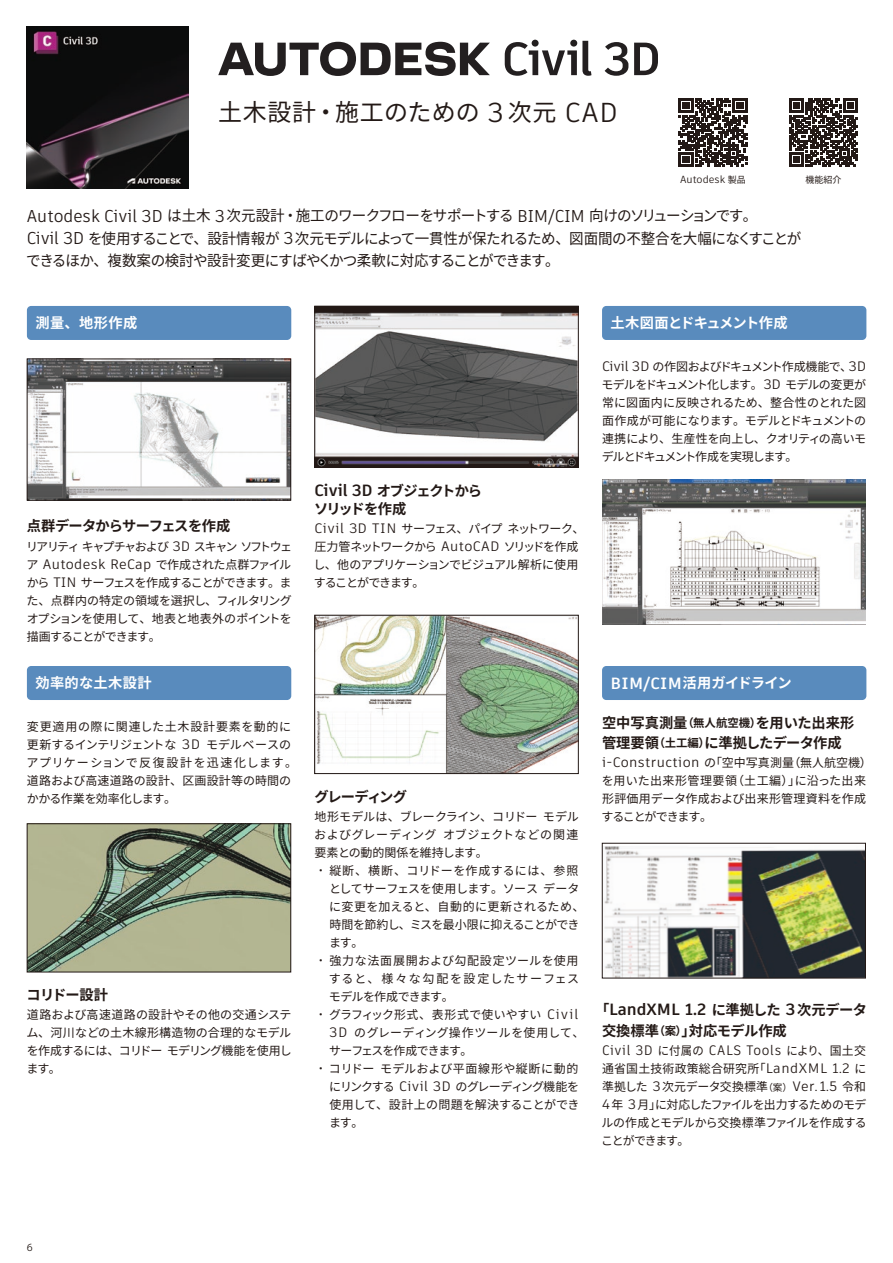
<style>
.page{position:relative;width:893px;height:1263px;background:#fff}
.page>*{position:absolute;margin:0;border:0;box-sizing:border-box;transform-origin:0 0}
.Subhead__Level_2{font:24px "Noto Sans JP";letter-spacing:.025em;color:#231916}
.Body_Text{font:15px/22.5px "Noto Sans JP";letter-spacing:-.045em;color:#231916}
.Text_Heading{font:700 14.25px/21px "Noto Sans JP";letter-spacing:-.045em;color:#231916}
.Text_Heading-2{font:700 14.25px/19.5px "Noto Sans JP";color:#231916}
.Text_Heading-3{font:700 14.25px/18px "Noto Sans JP";letter-spacing:-.075em;color:#231916}
.Heading{font:700 14.25px "Noto Sans JP";letter-spacing:.015em;color:#fff}
.Heading-2{font:700 14.25px "Noto Sans JP";letter-spacing:-.04em;color:#fff}
.Heading-3{font:700 14.25px "Noto Sans JP";letter-spacing:-.035em;color:#fff}
.Text_Heading-4{font:700 14.25px "Noto Sans JP";letter-spacing:-.065em;color:#231916}
.Body_Text-G{font:13.65px "Artifakt Element";letter-spacing:.05em;color:#231916;scale:.95 1}
.Body_Text-G-2{font:12px/18px "Noto Sans JP";letter-spacing:-.01em;color:#231916;text-align:justify}
.Body_Text-G-3{font:12px/18px "Noto Sans JP";letter-spacing:.015em;color:#231916}
.Body_Text-G-4{font:12px/18px "Noto Sans JP";letter-spacing:-.07em;color:#231916}
.Body_Text-2{font:10.2px "Artifakt Element";color:#231916}
.Body_Text-3{font:9px "Noto Sans JP";color:#231916}
.s1{font-family:"Artifakt Element";font-size:27.3px}
.s2{font-family:"Noto Sans JP";font-size:9px}
.s3{font-family:"Artifakt Element";font-size:17.1px}
.s4{font-family:"Artifakt Element";font-size:13.65px}
.s5{font-family:"Artifakt Element";font-size:16.2px}
.s6{font-size:11.4px}
.s7{font-family:"Noto Sans JP";font-size:12px}
.s8{font-size:9.6px}
</style>
<div class="page">
<img style="left:27px;top:27px;width:161px;height:161px">
<div style="left:27px;top:306px;width:264px;height:34px;background:#598bbd;border-radius:4px"></div>
<img style="left:29px;top:361px;width:260px;height:137px">
<div style="left:27px;top:359px;width:264px;height:141px;border:1px solid #231916"></div>
<div style="left:27px;top:666px;width:264px;height:34px;background:#598bbd;border-radius:4px"></div>
<img style="left:29px;top:825px;width:260px;height:145px">
<div style="left:27px;top:823px;width:264px;height:149px;border:1px solid #231916"></div>
<img style="left:316px;top:308px;width:261px;height:157px">
<div style="left:314px;top:306px;width:265px;height:161px;border:1px solid #231916"></div>
<img style="left:316px;top:617px;width:261px;height:155px">
<div style="left:314px;top:615px;width:265px;height:159px;border:1px solid #231916"></div>
<div style="left:602px;top:306px;width:264px;height:34px;background:#598bbd;border-radius:4px"></div>
<img style="left:602px;top:480px;width:264px;height:144px">
<div style="left:602px;top:666px;width:264px;height:34px;background:#598bbd;border-radius:4px"></div>
<img style="left:604px;top:846px;width:260px;height:130px">
<div style="left:602px;top:843px;width:264px;height:135px;border:1px solid #231916"></div>
<svg style="left:789px;top:98px;width:69px;height:69px"></svg>
<svg style="left:679px;top:98px;width:68px;height:69px"></svg>
<svg style="left:505px;top:40px;width:86px;height:36px"></svg>
<svg style="left:605px;top:42px;width:23px;height:34px"></svg>
<svg style="left:634px;top:43px;width:24px;height:32px"></svg>
<svg style="left:218px;top:42px;width:272px;height:34px"></svg>
<p class="Subhead__Level_2" style="left:218px;top:99px;width:401px">土木設計・施工のための <span class="s1">3</span> 次元 <span class="s1">CAD</span></p>
<p class="Body_Text-2" style="left:680px;top:173px;width:67px">Autodesk <span class="s2">製品</span></p>
<p class="Body_Text-3" style="left:805px;top:175px;width:37px">機能紹介</p>
<p class="Body_Text" style="left:26px;top:205px;width:777px"><span class="s3">Autodesk Civil 3D</span> は土木 <span class="s3">3</span> 次元設計・施工のワークフローをサポートする <span class="s3">BIM/CIM</span> 向けのソリューションです。<br><span class="s3">Civil 3D</span> を使用することで、設計情報が <span class="s3">3</span> 次元モデルによって一貫性が保たれるため、図面間の不整合を大幅になくすことができるほか、複数案の検討や設計変更にすばやくかつ柔軟に対応することができます。</p>
<p class="Heading" style="left:35px;top:315px;width:103px">測量、地形作成</p>
<p class="Text_Heading" style="left:27px;top:516px;width:205px">点群データからサーフェスを作成</p>
<p class="Body_Text-G-2" style="left:26px;top:537px;width:267px">リアリティキャプチャおよび <span class="s4">3D</span> スキャンソフトウェア <span class="s4">Autodesk ReCap</span> で作成された点群ファイルから <span class="s4">TIN</span> サーフェスを作成することができます。また、点群内の特定の領域を選択し、フィルタリングオプションを使用して、地表と地表外のポイントを描画することができます。</p>
<p class="Heading" style="left:35px;top:675px;width:118px">効率的な土木設計</p>
<p class="Body_Text-G-3" style="left:26px;top:717px;width:272px">変更適用の際に関連した土木設計要素を動的に更新するインテリジェントな <span class="s4">3D</span> モデルベースのアプリケーションで反復設計を迅速化します。道路および高速道路の設計、区画設計等の時間のかかる作業を効率化します。</p>
<p class="Text_Heading" style="left:27px;top:985px;width:83px">コリドー設計</p>
<p class="Body_Text-G-2" style="left:27px;top:1005px;width:267px">道路および高速道路の設計やその他の交通システム、河川などの土木線形構造物の合理的なモデルを作成するには、コリドーモデリング機能を使用します。</p>
<p class="Text_Heading-3" style="left:314px;top:482px;width:170px"><span class="s5">Civil 3D</span> オブジェクトからソリッドを作成</p>
<p class="Body_Text-G-4" style="left:314px;top:519px;width:272px"><span class="s4">Civil 3D TIN</span> サーフェス、パイプネットワーク、圧力管ネットワークから <span class="s4">AutoCAD</span> ソリッドを作成し、他のアプリケーションでビジュアル解析に使用することができます。</p>
<p class="Text_Heading-4" style="left:314px;top:789px;width:94px">グレーディング</p>
<p class="Body_Text-G-2" style="left:314px;top:807px;width:266px">地形モデルは、ブレークライン、コリドーモデルおよびグレーディングオブジェクトなどの関連要素との動的関係を維持します。</p>
<p class="Body_Text-G-2" style="left:329px;top:861px;width:257px;text-align:left;text-indent:-10px"><span class="s4">•</span> 縦断、横断、コリドーを作成するには、参照としてサーフェスを使用します。ソースデータに変更を加えると、自動的に更新されるため、時間を節約し、ミスを最小限に抑えることができます。</p>
<p class="Body_Text-G-2" style="left:329px;top:951px;width:252px;text-indent:-10px"><span class="s4">•</span> 強力な法面展開および勾配設定ツールを使用すると、様々な勾配を設定したサーフェスモデルを作成できます。</p>
<p class="Body_Text-G-2" style="left:329px;top:1005px;width:257px;text-align:left;text-indent:-10px"><span class="s4">•</span> グラフィック形式、表形式で使いやすい <span class="s4">Civil<br>3D</span> のグレーディング操作ツールを使用して、サーフェスを作成できます。</p>
<p class="Body_Text-G-2" style="left:329px;top:1059px;width:252px;text-indent:-10px"><span class="s4">•</span> コリドーモデルおよび平面線形や縦断に動的にリンクする <span class="s4">Civil 3D</span> のグレーディング機能を使用して、設計上の問題を解決することができます。</p>
<p class="Heading-3" style="left:611px;top:315px;width:179px">土木図面とドキュメント作成</p>
<p class="Body_Text-G-2" style="left:602px;top:357px;width:266px"><span class="s4">Civil 3D</span> の作図およびドキュメント作成機能で、<span class="s4">3D</span>モデルをドキュメント化します。 <span class="s4">3D</span> モデルの変更が常に図面内に反映されるため、整合性のとれた図面作成が可能になります。モデルとドキュメントの連携により、生産性を向上し、クオリティの高いモデルとドキュメント作成を実現します。</p>
<p class="Heading-2" style="left:611px;top:675px;width:183px"><span class="s5">BIM/CIM</span>活用ガイドライン</p>
<p class="Text_Heading-2" style="left:602px;top:714px;width:254px">空中写真測量<span class="s6">（無人航空機）</span>を用いた出来形管理要領<span class="s6">（土工編）</span>に準拠したデータ作成</p>
<p class="Body_Text-G-2" style="left:601px;top:753px;width:272px;text-align:left"><span class="s4">i-Construction</span> の「空中写真測量（無人航空機）を用いた出来形管理要領（土工編）」に沿った出来形評価用データ作成および出来形管理資料を作成することができます。</p>
<p class="Text_Heading" style="left:602px;top:999px;width:266px;text-indent:-7px">「<span class="s5">LandXML 1.2</span> に準拠した <span class="s5">3</span> 次元データ交換標準<span class="s6">（案）</span>」対応モデル作成</p>
<p class="Body_Text-G" style="left:602px;top:1040px;width:279px">Civil 3D <span class="s7">に付属の</span> CALS Tools <span class="s7">により、国土交</span></p>
<p class="Body_Text-G-2" style="left:601px;top:1059px;width:267px">通省国土技術政策総合研究所「<span class="s4">LandXML 1.2</span> に準拠した <span class="s4">3</span> 次元データ交換標準<span class="s8">（案）</span><span class="s4">Ver. 1.5</span> 令和<span class="s4">4</span> 年 <span class="s4">3</span> 月」に対応したファイルを出力するためのモデルの作成とモデルから交換標準ファイルを作成することができます。</p>
<p class="Body_Text-2" style="left:27px;top:1241px;width:7px">6</p>
</div>
